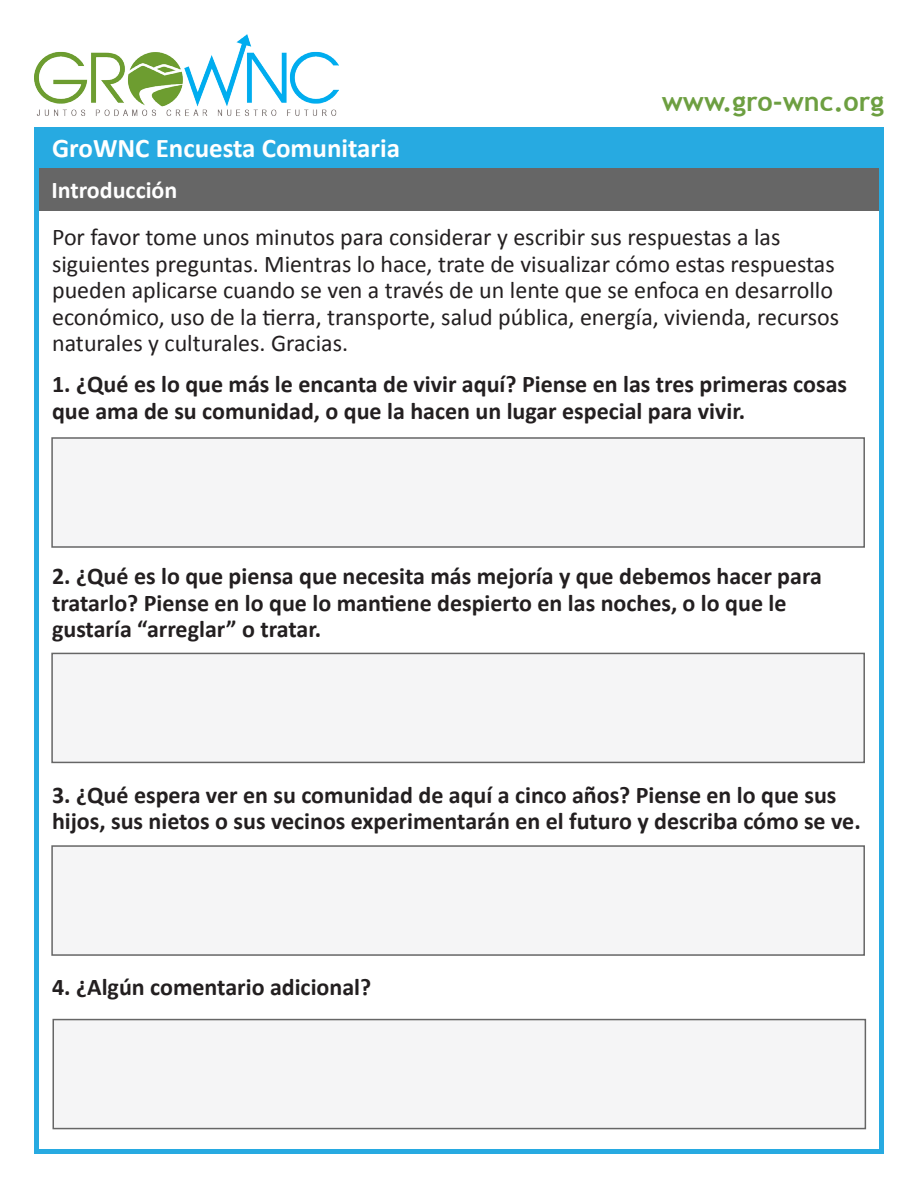
<style>
.page{position:relative;width:918px;height:1188px;background:#fff}
.page>*{position:absolute;margin:0;border:0;box-sizing:border-box;transform-origin:0 0}
.t1{font:700 27px "Calibri";color:#fff}
.t2{font:700 27px "Trebuchet MS";color:#6d9f41}
.t3{font:700 24px/26.4px "Calibri";color:#231f20}
.t4{font:24px/26.4px "Calibri";color:#231f20}
.t5{font:700 24px "Calibri";color:#fff}
</style>
<div class="page">
<img style="left:34px;top:34px;width:305px;height:82px">
<div style="left:34px;top:128px;width:850px;height:1026px;background:#27aae1"></div>
<div style="left:39px;top:168px;width:840px;height:43px;background:#666"></div>
<div style="left:39px;top:211px;width:840px;height:938px;background:#fff"></div>
<div style="left:51px;top:437px;width:814px;height:111px;background:#f5f5f6;border:2px solid #666"></div>
<div style="left:51px;top:653px;width:814px;height:110px;background:#f5f5f6;border:2px solid #666"></div>
<div style="left:51px;top:845px;width:814px;height:111px;background:#f5f5f6;border:2px solid #666"></div>
<div style="left:53px;top:1019px;width:813px;height:110px;background:#f5f5f6;border:2px solid #666"></div>
<p class="t2" style="left:662px;top:85px;width:224px">www.gro-wnc.org</p>
<p class="t1" style="left:52px;top:131px;width:350px">GroWNC Encuesta Comunitaria</p>
<p class="t5" style="left:51px;top:175px;width:128px">Introducción</p>
<p class="t4" style="left:52px;top:224px;width:789px">Por favor tome unos minutos para considerar y escribir sus respuestas a las siguientes preguntas. Mientras lo hace, trate de visualizar cómo estas respuestas pueden aplicarse cuando se ven a través de un lente que se enfoca en desarrollo económico, uso de la tierra, transporte, salud pública, energía, vivienda, recursos naturales y culturales. Gracias.</p>
<p class="t3" style="left:52px;top:371px;width:797px">1. ¿Qué es lo que más le encanta de vivir aquí? Piense en las tres primeras cosas que ama de su comunidad, o que la hacen un lugar especial para vivir.</p>
<p class="t3" style="left:52px;top:563px;width:771px">2. ¿Qué es lo que piensa que necesita más mejoría y que debemos hacer para tratarlo? Piense en lo que lo mantiene despierto en las noches, o lo que le gustaría “arreglar” o tratar.</p>
<p class="t3" style="left:52px;top:782px;width:810px">3. ¿Qué espera ver en su comunidad de aquí a cinco años? Piense en lo que sus hijos, sus nietos o sus vecinos experimentarán en el futuro y describa cómo se ve.</p>
<p class="t3" style="left:52px;top:974px;width:321px">4. ¿Algún comentario adicional?</p>
</div>
